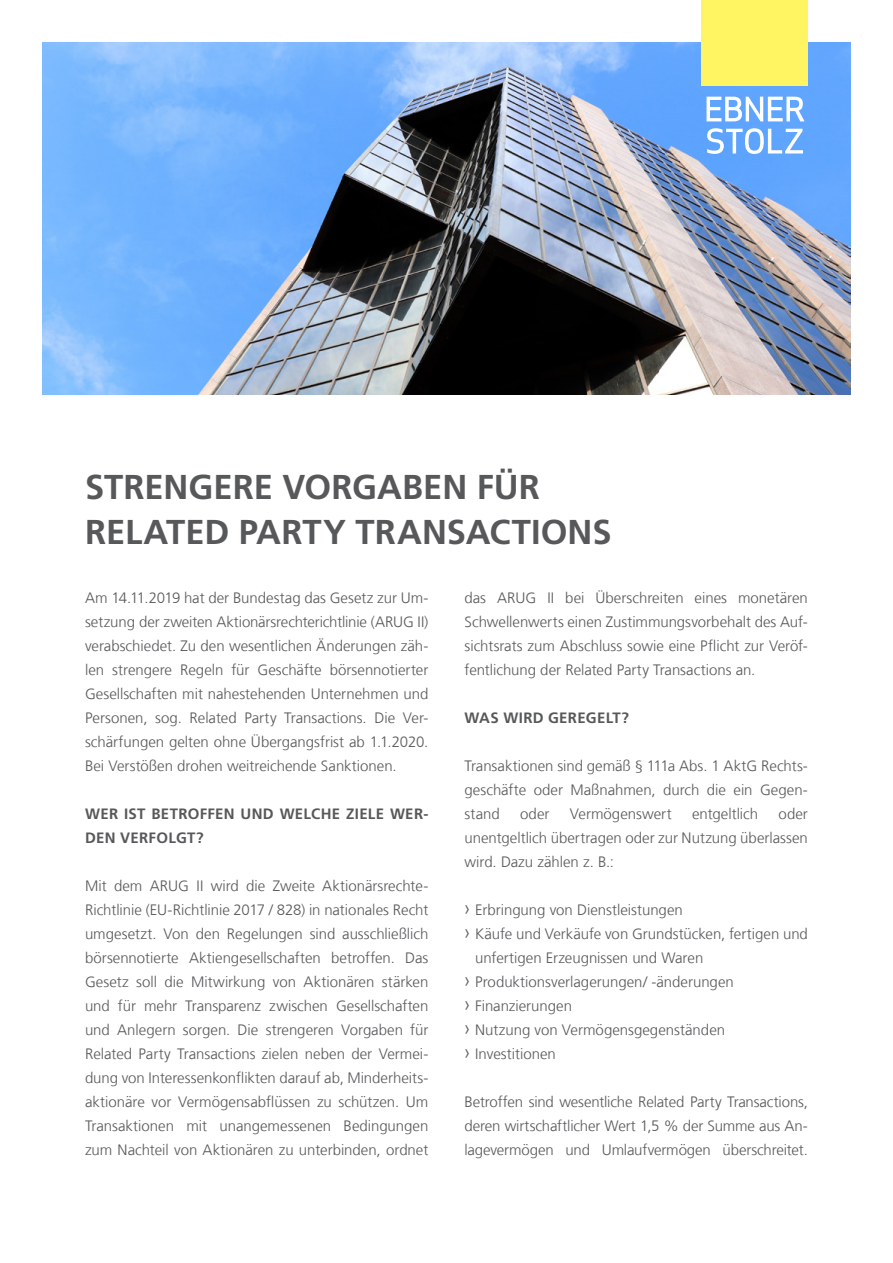
<style>
.page{position:relative;width:893px;height:1263px;background:#fff}
.page>*{position:absolute;margin:0;border:0;box-sizing:border-box;transform-origin:0 0}
.t1{font:700 34.5px/45px "Frutiger LT Com";color:#57585a}
.t2{font:300 15px/24px "Frutiger LT Com";color:#57585a;text-align:justify}
.t3{font:700 15px/24px "Frutiger LT Com";letter-spacing:.02em;color:#57585a}
.s1{font-stretch:condensed;font-size:21px}
</style>
<div class="page">
<img style="left:43px;top:43px;width:807px;height:352px">
<svg style="left:706px;top:97px;width:98px;height:24px"></svg>
<svg style="left:707px;top:128px;width:96px;height:26px"></svg>
<div style="left:702px;top:0;width:106px;height:85px;background:#fff461"></div>
<h1 class="t1" style="left:85px;top:465px;width:528px">STRENGERE VORGABEN FÜR<br>RELATED PARTY TRANSACTIONS</h1>
<p class="t2" style="left:85px;top:586px;width:345px">Am 14.11.2019 hat der Bundestag das Gesetz zur Um&shy;setzung der zweiten Aktionärsrechterichtlinie (ARUG II) verabschiedet. Zu den wesentlichen Änderungen zäh&shy;len strengere Regeln für Geschäfte börsennotierter Gesellschaften mit nahestehenden Unternehmen und Personen, sog. Related Party Transactions. Die Ver&shy;schärfungen gelten ohne Übergangsfrist ab 1.1.2020.<br>Bei Verstößen drohen weitreichende Sanktionen.</p>
<p class="t3" style="left:85px;top:802px;width:345px">WER IST BETROFFEN UND WELCHE ZIELE WER-<br>DEN VERFOLGT?</p>
<p class="t2" style="left:85px;top:874px;width:345px">Mit dem ARUG II wird die Zweite Aktionärsrechte-Richtlinie (EU-Richtlinie 2017 / 828) in nationales Recht umgesetzt. Von den Regelungen sind ausschließlich börsennotierte Aktiengesellschaften betroffen. Das Gesetz soll die Mitwirkung von Aktionären stärken und für mehr Transparenz zwischen Gesellschaften und Anlegern sorgen. Die strengeren Vorgaben für Related Party Transactions zielen neben der Vermei&shy;dung von Interessenkonflikten darauf ab, Minderheits&shy;aktionäre vor Vermögensabflüssen zu schützen. Um Transaktionen mit unangemessenen Bedingungen zum Nachteil von Aktionären zu unterbinden, ordnet</p>
<p class="t2" style="left:465px;top:586px;width:345px">das ARUG II bei Überschreiten eines monetären Schwellenwerts einen Zustimmungsvorbehalt des Auf&shy;sichtsrats zum Abschluss sowie eine Pflicht zur Veröf&shy;fentlichung der Related Party Transactions an.</p>
<p class="t3" style="left:465px;top:706px;width:166px">WAS WIRD GEREGELT?</p>
<p class="t2" style="left:465px;top:754px;width:345px">Transaktionen sind gemäß § 111a Abs. 1 AktG Rechts&shy;geschäfte oder Maßnahmen, durch die ein Gegen&shy;stand</p>
<p class="t2" style="left:465px;top:802px;width:345px;text-indent:314px">oder unentgeltlich übertragen oder zur Nutzung überlassen wird. Dazu zählen z. B.:</p>
<p class="t2" style="left:465px;top:898px;width:220px"><span class="s1">›</span> Erbringung von Dienstleistungen</p>
<p class="t2" style="left:465px;top:922px;width:345px"><span class="s1">›</span> Käufe und Verkäufe von Grundstücken, fertigen und</p>
<p class="t2" style="left:475px;top:946px;width:230px">unfertigen Erzeugnissen und Waren</p>
<p class="t2" style="left:465px;top:970px;width:271px"><span class="s1">›</span> Produktionsverlagerungen/ -änderungen</p>
<p class="t2" style="left:465px;top:994px;width:109px"><span class="s1">›</span> Finanzierungen</p>
<p class="t2" style="left:465px;top:1018px;width:262px"><span class="s1">›</span> Nutzung von Vermögensgegenständen</p>
<p class="t2" style="left:465px;top:1042px;width:93px"><span class="s1">›</span> Investitionen</p>
<p class="t2" style="left:465px;top:1090px;width:345px">Betroffen sind wesentliche Related Party Transactions, deren wirtschaftlicher Wert 1,5 % der Summe aus An&shy;lagevermögen und Umlaufvermögen überschreitet.</p>
<p class="t2" style="left:520px;top:802px;width:31px">oder</p>
<p class="t2" style="left:570px;top:802px;width:103px">Vermögenswert</p>
<p class="t2" style="left:692px;top:802px;width:68px">entgeltlich</p>
</div>
